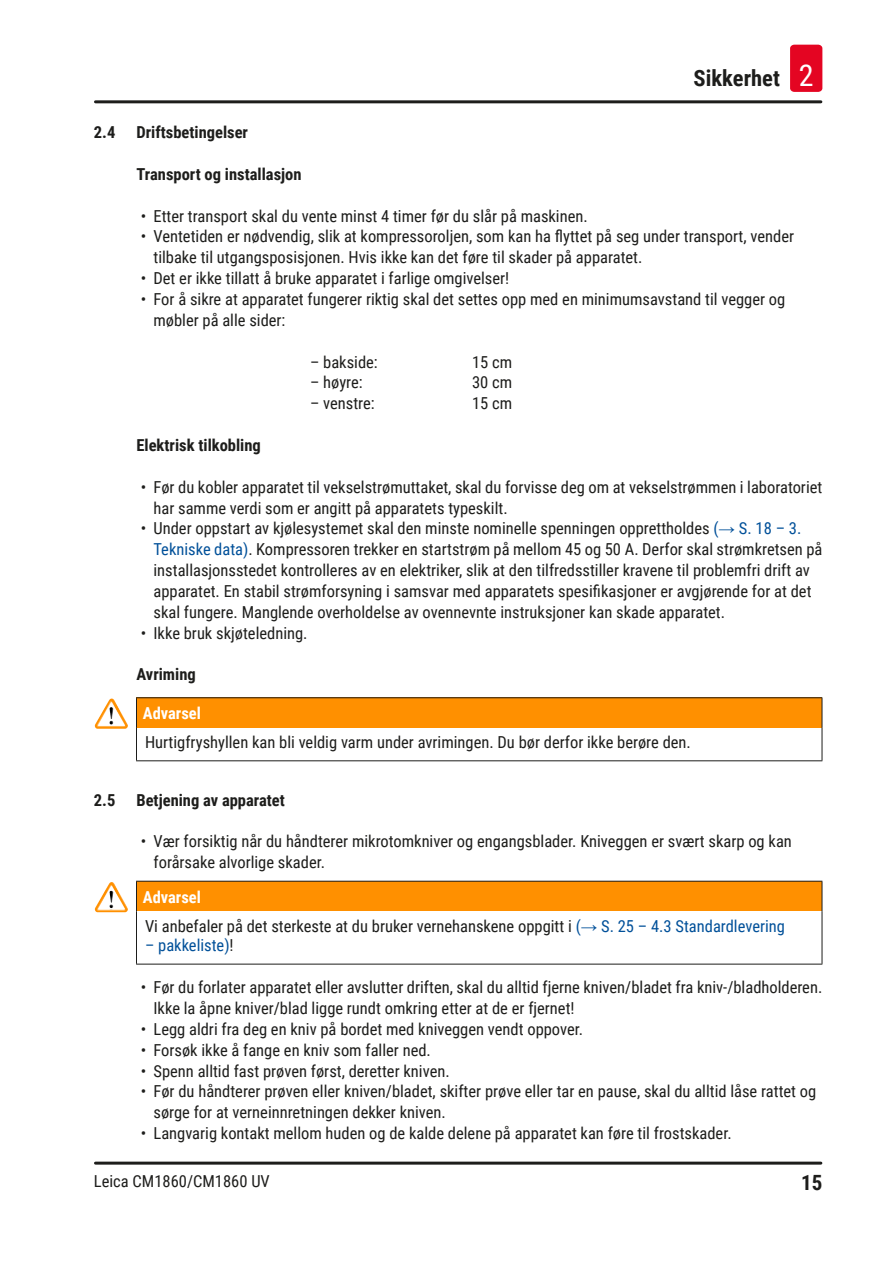
<style>
.page{position:relative;width:893px;height:1263px;background:#fff}
.page>*{position:absolute;margin:0;border:0;box-sizing:border-box;transform-origin:0 0}
.t1{font:700 22.5px "Roboto Condensed";color:#1d1d1b}
.t2{font:700 21px "Roboto Condensed";color:#1d1d1b}
.Source_of_danger{font:16.5px/20.9px "Roboto Condensed";color:#1d1d1b}
.Subheading{font:700 16.5px "Roboto Condensed";color:#1d1d1b}
.Description_text{font:16.5px "Roboto Condensed";color:#1d1d1b}
.Signalword__no_use_a{font:700 16.5px "Roboto Condensed";color:#fff}
.Source_of_danger-2{font:16.5px "Roboto Condensed";color:#005099}
.s1{font-weight:400;font-size:30px;color:#fff}
.s2{color:#005099}
.s3{font-family:"Arial";color:#005099}
.s4{color:#1d1d1b}
</style>
<div class="page">
<hr style="left:95px;top:100px;width:726px;height:3px;background:#1d1d1b">
<hr style="left:95px;top:1161px;width:726px;height:3px;background:#1d1d1b">
<div style="left:790px;top:45px;width:32px;height:47px;background:#e40522;border-radius:4px"></div>
<div style="left:136px;top:698px;width:686px;height:30px;background:#ff9000"></div>
<hr style="left:136px;top:698px;width:1px;height:30px;background:#1d1d1b">
<hr style="left:136px;top:728px;width:1px;height:32px;background:#1d1d1b">
<hr style="left:822px;top:728px;width:1px;height:32px;background:#1d1d1b">
<hr style="left:136px;top:760px;width:686px;height:1px;background:#1d1d1b">
<hr style="left:136px;top:697px;width:686px;height:1px;background:#1d1d1b">
<hr style="left:822px;top:698px;width:1px;height:30px;background:#1d1d1b">
<img style="left:97px;top:699px;width:14px;height:22px">
<div style="left:136px;top:881px;width:686px;height:30px;background:#ff9000"></div>
<hr style="left:136px;top:881px;width:1px;height:30px;background:#1d1d1b">
<hr style="left:136px;top:911px;width:1px;height:53px;background:#1d1d1b">
<hr style="left:822px;top:911px;width:1px;height:53px;background:#1d1d1b">
<hr style="left:136px;top:964px;width:686px;height:1px;background:#1d1d1b">
<hr style="left:136px;top:881px;width:686px;height:1px;background:#1d1d1b">
<hr style="left:822px;top:881px;width:1px;height:30px;background:#1d1d1b">
<img style="left:97px;top:882px;width:14px;height:23px">
<h1 class="t1" style="left:693px;top:63px;width:122px">Sikkerhet <span class="s1">2</span></h1>
<p class="Subheading" style="left:94px;top:121px;width:23px">2.4</p>
<p class="Subheading" style="left:136px;top:121px;width:113px">Driftsbetingelser</p>
<p class="Subheading" style="left:136px;top:162px;width:167px">Transport og installasjon</p>
<p class="Source_of_danger" style="left:141px;top:205px;width:448px">• Etter transport skal du vente minst 4 timer før du slår på maskinen.</p>
<p class="Source_of_danger" style="left:153px;top:226px;width:642px;text-indent:-13px">• Ventetiden er nødvendig, slik at kompressoroljen, som kan ha flyttet på seg under transport, vender tilbake til utgangsposisjonen. Hvis ikke kan det føre til skader på apparatet.</p>
<p class="Source_of_danger" style="left:141px;top:267px;width:370px">• Det er ikke tillatt å bruke apparatet i farlige omgivelser!</p>
<p class="Source_of_danger" style="left:153px;top:288px;width:633px;text-indent:-13px">• For å sikre at apparatet fungerer riktig skal det settes opp med en minimumsavstand til vegger og møbler på alle sider:</p>
<p class="Description_text" style="left:310px;top:350px;width:69px">– bakside:</p>
<p class="Description_text" style="left:472px;top:350px;width:42px">15 cm</p>
<p class="Description_text" style="left:310px;top:371px;width:54px">– høyre:</p>
<p class="Description_text" style="left:472px;top:371px;width:42px">30 cm</p>
<p class="Description_text" style="left:310px;top:392px;width:66px">– venstre:</p>
<p class="Description_text" style="left:472px;top:392px;width:42px">15 cm</p>
<p class="Subheading" style="left:136px;top:434px;width:126px">Elektrisk tilkobling</p>
<p class="Source_of_danger" style="left:153px;top:476px;width:670px;text-indent:-13px">• Før du kobler apparatet til vekselstrømuttaket, skal du forvisse deg om at vekselstrømmen i laboratoriet har samme verdi som er angitt på apparatets typeskilt.</p>
<p class="Source_of_danger" style="left:153px;top:517px;width:670px;text-indent:-13px">• Under oppstart av kjølesystemet skal den minste nominelle spenningen opprettholdes <span class="s2">(</span><span class="s3">→</span> <span class="s2">S. 18 – 3.<br>Tekniske data)</span>. Kompressoren trekker en startstrøm på mellom 45 og 50 A. Derfor skal strømkretsen på installasjonsstedet kontrolleres av en elektriker, slik at den tilfredsstiller kravene til problemfri drift av apparatet. En stabil strømforsyning i samsvar med apparatets spesifikasjoner er avgjørende for at det skal fungere. Manglende overholdelse av ovennevnte instruksjoner kan skade apparatet.</p>
<p class="Source_of_danger" style="left:141px;top:622px;width:168px">• Ikke bruk skjøteledning.</p>
<p class="Subheading" style="left:136px;top:663px;width:61px">Avriming</p>
<p class="Signalword__no_use_a" style="left:143px;top:702px;width:60px">Advarsel</p>
<p class="Source_of_danger" style="left:145px;top:731px;width:547px">Hurtigfryshyllen kan bli veldig varm under avrimingen. Du bør derfor ikke berøre den.</p>
<p class="Subheading" style="left:94px;top:788px;width:23px">2.5</p>
<p class="Subheading" style="left:136px;top:788px;width:150px">Betjening av apparatet</p>
<p class="Source_of_danger" style="left:153px;top:830px;width:640px;text-indent:-13px">• Vær forsiktig når du håndterer mikrotomkniver og engangsblader. Kniveggen er svært skarp og kan forårsake alvorlige skader.</p>
<p class="Signalword__no_use_a" style="left:143px;top:885px;width:60px">Advarsel</p>
<p class="Source_of_danger" style="left:145px;top:915px;width:641px">Vi anbefaler på det sterkeste at du bruker vernehanskene oppgitt i <span class="s2">(</span><span class="s3">→</span> <span class="s2">S. 25 – 4.3 Standardlevering</span></p>
<p class="Source_of_danger-2" style="left:145px;top:934px;width:90px">– pakkeliste)<span class="s4">!</span></p>
<p class="Source_of_danger" style="left:153px;top:976px;width:670px;text-indent:-13px">• Før du forlater apparatet eller avslutter driften, skal du alltid fjerne kniven/bladet fra kniv-/bladholderen.<br>Ikke la åpne kniver/blad ligge rundt omkring etter at de er fjernet!</p>
<p class="Source_of_danger" style="left:141px;top:1018px;width:444px">• Legg aldri fra deg en kniv på bordet med kniveggen vendt oppover.</p>
<p class="Source_of_danger" style="left:141px;top:1039px;width:292px">• Forsøk ikke å fange en kniv som faller ned.</p>
<p class="Source_of_danger" style="left:141px;top:1060px;width:310px">• Spenn alltid fast prøven først, deretter kniven.</p>
<p class="Source_of_danger" style="left:153px;top:1080px;width:664px;text-indent:-13px">• Før du håndterer prøven eller kniven/bladet, skifter prøve eller tar en pause, skal du alltid låse rattet og sørge for at verneinnretningen dekker kniven.</p>
<p class="Source_of_danger" style="left:141px;top:1122px;width:592px">• Langvarig kontakt mellom huden og de kalde delene på apparatet kan føre til frostskader.</p>
<p class="Source_of_danger" style="left:94px;top:1170px;width:177px">Leica CM1860/CM1860 UV</p>
<p class="t2" style="left:801px;top:1168px;width:23px">15</p>
</div>
